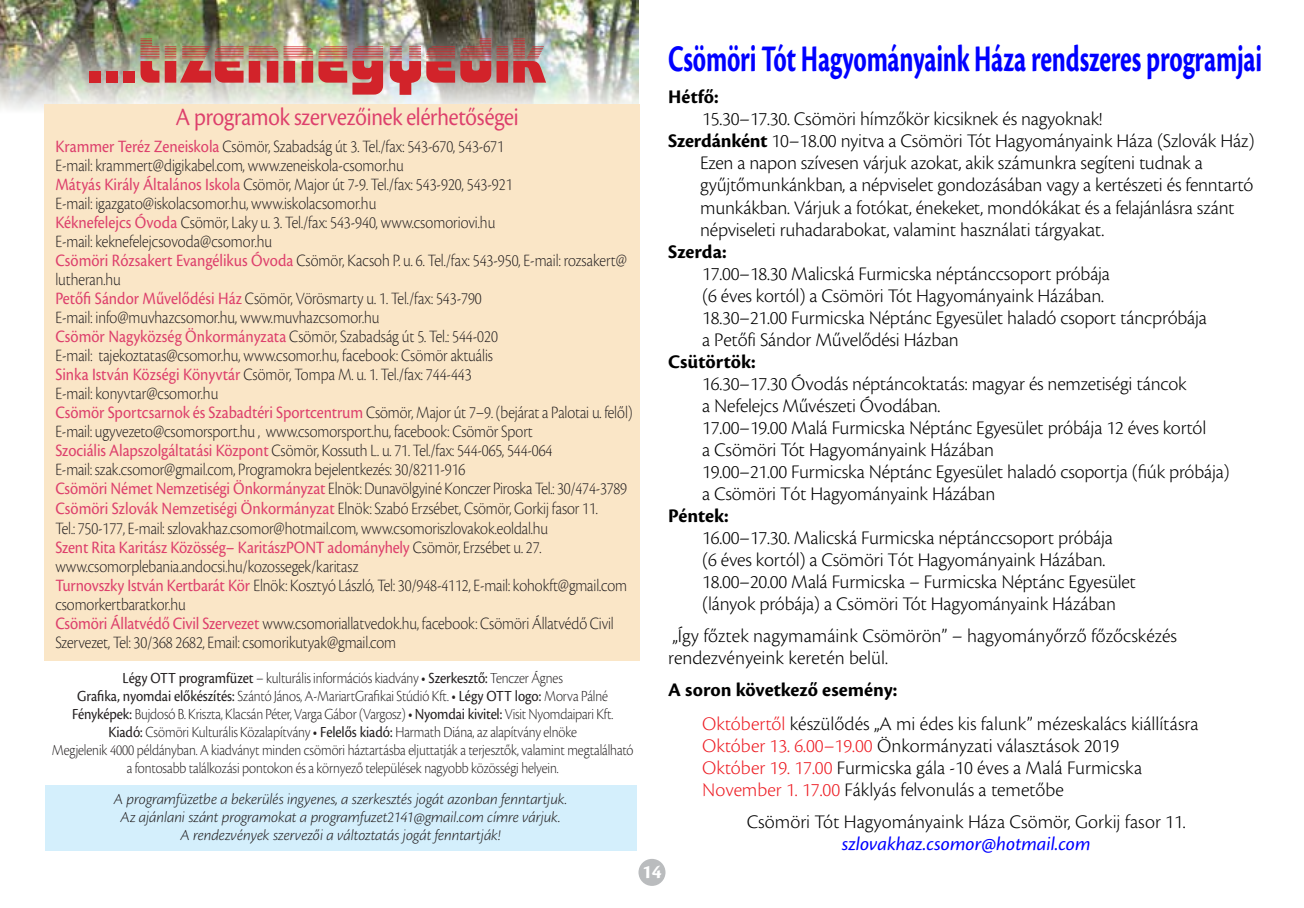
<style>
.page{position:relative;width:1304px;height:908px;background:#fff}
.page>*{position:absolute;margin:0;border:0;box-sizing:border-box;transform-origin:0 0}
.t1{font:66px "Anatol HMN";color:#d2232a}
.t2{font:700 39px "Cronos Pro";letter-spacing:-.005em;color:#00f;scale:.67 1}
.t3{font:26px "Cronos Pro Disp";letter-spacing:-.005em;color:#dd406c;scale:.9 1}
.t4{font:300 20px/22px "Cronos Pro";letter-spacing:-.01em;color:#000}
.t5{font:700 20px "Cronos Pro";color:#000}
.t6{font:italic 20px "Cronos Pro";color:#00f}
.t7{font:700 20px "Cronos Pro";color:#fff}
.t8{font:18px/19px "Cronos Pro Lt Disp";color:#231f20;scale:.9 1}
.t9{font:18px "Cronos Pro";letter-spacing:-.01em;color:#dd406c;scale:.9 1}
.t10{font:16px/18px "Cronos Pro Lt Disp";letter-spacing:-.005em;color:#231f20;text-align:center;scale:.9 1}
.t11{font:italic 300 16px/18px "Cronos Pro";letter-spacing:-.01em;color:#231f20;text-align:center}
.s1{font-family:"Cronos Pro";color:#dd406c}
.s2{font-family:"Cronos Pro Lt Disp";color:#231f20}
.s3{font-family:"Cronos Pro"}
.s4{font-weight:700}
.s5{color:#ed1d24}
</style>
<div class="page">
<div style="left:638px;top:858px;width:27px;height:27px;background:#babcbe;border-radius:50%"></div>
<img style="left:0;top:0;width:638px;height:110px">
<div style="left:45px;top:785px;width:591px;height:65px;background:#d4effc"></div>
<div style="left:44px;top:104px;width:595px;height:556px;background:#fae6c7"></div>
<h1 class="t1" style="left:87px;top:31px;width:463px">...tizennegyedik</h1>
<h3 class="t3" style="left:176px;top:102px;width:382px">A programok szervezőinek elérhetőségei</h3>
<p class="t8" style="left:55px;top:136px;width:637px"><span class="s1">Krammer Teréz Zeneiskola</span> Csömör, Szabadság út 3. Tel./fax: 543-670, 543-671<br>E-mail: krammert@digikabel.com, www.zeneiskola-csomor.hu<br><span class="s1">Mátyás Király Általános Iskola</span> Csömör, Major út 7-9. Tel./fax: 543-920, 543-921<br>E-mail: igazgato@iskolacsomor.hu, www.iskolacsomor.hu<br><span class="s1">Kéknefelejcs Óvoda</span> Csömör, Laky u. 3. Tel./fax: 543-940, www.csomoriovi.hu<br>E-mail: keknefelejcsovoda@csomor.hu<br><span class="s1">Csömöri Rózsakert Evangélikus Óvoda</span> Csömör, Kacsoh P. u. 6. Tel./fax: 543-950, E-mail: rozsakert@ lutheran.hu<br><span class="s1">Petőfi Sándor Művelődési Ház</span> Csömör, Vörösmarty u. 1. Tel./fax: 543-790<br>E-mail: info@muvhazcsomor.hu, www.muvhazcsomor.hu<br><span class="s1">Csömör Nagyközség Önkormányzata</span> Csömör, Szabadság út 5. Tel.: 544-020<br>E-mail: tajekoztatas@csomor.hu, www.csomor.hu, facebook: Csömör aktuális<br><span class="s1">Sinka István Községi Könyvtár</span> Csömör, Tompa M. u. 1. Tel./fax: 744-443<br>E-mail: konyvtar@csomor.hu</p>
<p class="t9" style="left:55px;top:402px;width:643px">Csömör Sportcsarnok és Szabadtéri Sportcentrum <span class="s2">Csömör, Major út 7–9. (bejárat a Palotai u. felől)</span></p>
<p class="t8" style="left:55px;top:421px;width:637px">E-mail: ugyvezeto@csomorsport.hu , www.csomorsport.hu, facebook: Csömör Sport<br><span class="s1">Szociális Alapszolgáltatási Központ</span> Csömör, Kossuth L. u. 71. Tel./fax: 544-065, 544-064<br>E-mail: szak.csomor@gmail.com, Programokra bejelentkezés: 30/8211-916<br><span class="s1">Csömöri Német Nemzetiségi Önkormányzat</span> Elnök: Dunavölgyiné Konczer Piroska Tel.: 30/474-3789<br><span class="s1">Csömöri Szlovák Nemzetiségi Önkormányzat</span> Elnök: Szabó Erzsébet, Csömör, Gorkij fasor 11.<br>Tel.: 750-177, E-mail: szlovakhaz.csomor@hotmail.com, www.csomoriszlovakok.eoldal.hu--</p>
<p class="t9" style="left:55px;top:537px;width:542px">Szent Rita Karitász Közösség– KaritászPONT adományhely <span class="s2">Csömör, Erzsébet u. 27.</span></p>
<p class="t8" style="left:55px;top:557px;width:637px">www.csomorplebania.andocsi.hu/kozossegek/karitasz<br><span class="s1">Turnovszky István Kertbarát Kör</span> Elnök: Kosztyó László, Tel: 30/948-4112, E-mail: kohokft@gmail.com csomorkertbaratkor.hu<br><span class="s1">Csömöri Állatvédő Civil Szervezet</span> www.csomoriallatvedok.hu, facebook: Csömöri Állatvédő Civil Szervezet, Tel: 30/368 2682, Email: csomorikutyak@gmail.com</p>
<p class="t10" style="left:52px;top:668px;width:648px"><span class="s3">Légy OTT programfüzet</span> – kulturális információs kiadvány <span class="s3">• Szerkesztő:</span> Tenczer Ágnes<br><span class="s3">Grafika, nyomdai előkészítés:</span> Szántó János, A-MariartGrafikai Stúdió Kft. <span class="s3">• Légy OTT logo:</span> Morva Pálné <span class="s3">Fényképek:</span> Bujdosó B. Kriszta, Klacsán Péter, Varga Gábor (Vargosz) <span class="s3">• Nyomdai kivitel:</span> Visit Nyomdaipari Kft.<br><span class="s3">Kiadó:</span> Csömöri Kulturális Közalapítvány <span class="s3">• Felelős kiadó:</span> Harmath Diána, az alapítvány elnöke<br>Megjelenik 4000 példányban. A kiadványt minden csömöri háztartásba eljuttatják a terjesztők, valamint megtalálható a fontosabb találkozási pontokon és a környező települések nagyobb közösségi helyein.</p>
<p class="t11" style="left:114px;top:789px;width:455px">A programfüzetbe a bekerülés ingyenes, a szerkesztés jogát azonban fenntartjuk.<br>Az ajánlani szánt programokat a programfuzet2141@gmail.com címre várjuk.<br>A rendezvények szervezői a változtatás jogát fenntartják!</p>
<h2 class="t2" style="left:668px;top:37px;width:888px">Csömöri Tót Hagyományaink Háza rendszeres programjai</h2>
<p class="t5" style="left:668px;top:86px;width:52px">Hétfő:</p>
<p class="t4" style="left:702px;top:108px;width:402px">15.30–17.30. Csömöri hímzőkör kicsiknek és nagyoknak!</p>
<p class="t4" style="left:668px;top:130px;width:588px"><span class="s4">Szerdánként</span> 10–18.00 nyitva a Csömöri Tót Hagyományaink Háza (Szlovák Ház)</p>
<p class="t4" style="left:700px;top:152px;width:504px">Ezen a napon szívesen várjuk azokat, akik számunkra segíteni tudnak a</p>
<p class="t4" style="left:700px;top:174px;width:555px">gyűjtőmunkánkban, a népviselet gondozásában vagy a kertészeti és fenntartó</p>
<p class="t4" style="left:700px;top:196px;width:536px">munkákban. Várjuk a fotókat, énekeket, mondókákat és a felajánlásra szánt</p>
<p class="t4" style="left:700px;top:218px;width:406px">népviseleti ruhadarabokat, valamint használati tárgyakat.</p>
<p class="t5" style="left:668px;top:240px;width:60px">Szerda:</p>
<p class="t4" style="left:702px;top:262px;width:506px">17.00–18.30 Malicská Furmicska néptánccsoport próbája<br>(6 éves kortól) a Csömöri Tót Hagyományaink Házában.<br>18.30–21.00 Furmicska Néptánc Egyesület haladó csoport táncpróbája a Petőfi Sándor Művelődési Házban</p>
<p class="t5" style="left:668px;top:350px;width:89px">Csütörtök:</p>
<p class="t4" style="left:702px;top:372px;width:529px">16.30–17.30 Óvodás néptáncoktatás: magyar és nemzetiségi táncok<br>a Nefelejcs Művészeti Óvodában.<br>17.00–19.00 Malá Furmicska Néptánc Egyesület próbája 12 éves kortól<br>a Csömöri Tót Hagyományaink Házában<br>19.00–21.00 Furmicska Néptánc Egyesület haladó csoportja (fiúk próbája) a Csömöri Tót Hagyományaink Házában</p>
<p class="t5" style="left:668px;top:504px;width:62px">Péntek:</p>
<p class="t4" style="left:702px;top:526px;width:435px">16.00–17.30. Malicská Furmicska néptánccsoport próbája<br>(6 éves kortól) a Csömöri Tót Hagyományaink Házában.<br>18.00–20.00 Malá Furmicska – Furmicska Néptánc Egyesület (lányok próbája) a Csömöri Tót Hagyományaink Házában</p>
<p class="t4" style="left:668px;top:624px;width:510px">„Így főztek nagymamáink Csömörön” – hagyományőrző főzőcskézés rendezvényeink keretén belül.</p>
<p class="t4" style="left:702px;top:672px;width:498px;line-height:34px;text-indent:-34px"><span class="s4">A soron következő esemény:<br></span><span class="s5">Októbertől</span> készülődés „A mi édes kis falunk” mézeskalács kiállításra</p>
<p class="t4" style="left:702px;top:734px;width:441px"><span class="s5">Október 13. 6.00–19.00</span> Önkormányzati választások 2019<br><span class="s5">Október 19. 17.00</span> Furmicska gála -10 éves a Malá Furmicska<br><span class="s5">November 1. 17.00</span> Fáklyás felvonulás a temetőbe</p>
<p class="t4" style="left:747px;top:810px;width:441px">Csömöri Tót Hagyományaink Háza Csömör, Gorkij fasor 11.</p>
<p class="t6" style="left:842px;top:832px;width:250px">szlovakhaz.csomor@hotmail.com</p>
<p class="t7" style="left:642px;top:859px;width:21px">14</p>
</div>
